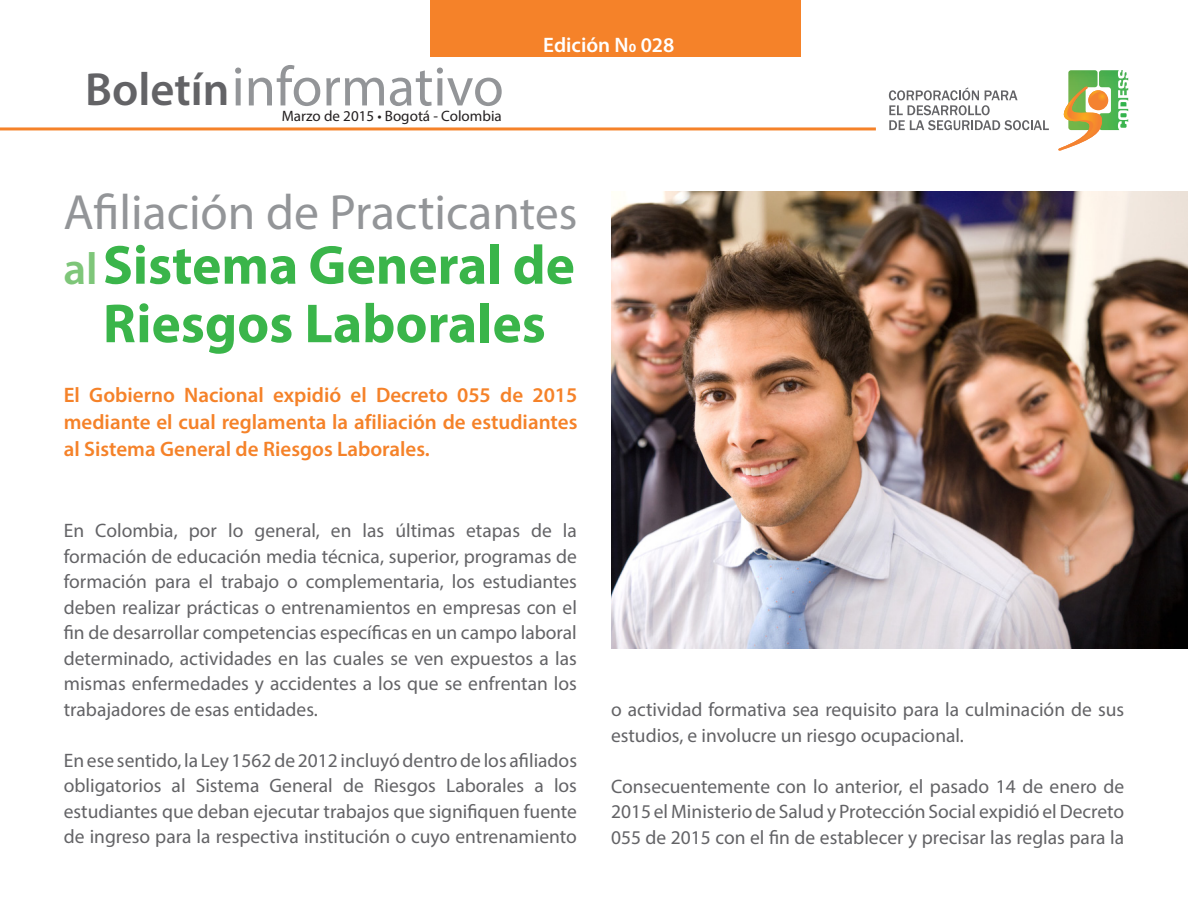
<style>
.page{position:relative;width:1188px;height:918px;background:#fff}
.page>*{position:absolute;margin:0;border:0;box-sizing:border-box;transform-origin:0 0}
.t1{font:56.25px "Myriad Pro";color:#939598}
.t2{font:700 55.35px/58.5px "Myriad Pro";color:#3ab54a}
.t3{font:49.65px "Myriad Pro";color:#939598}
.t4{font:600 46.65px "Myriad Pro";color:#636366}
.t5{font:600 45px "Myriad Pro";color:#7ec679}
.t6{font:600 21px/27px "Myriad Pro";color:#f58229;text-align:justify}
.t7{font:600 21px "Myriad Pro";color:#fff}
.t8{font:19.5px/25.5px "Myriad Pro";color:#636366;text-align:justify}
.t9{font:15px "Myriad Pro";color:#231f20}
.s1{font-size:47.1px}
</style>
<div class="page">
<div style="left:430px;top:0;width:371px;height:57px;background:#f58229"></div>
<svg style="left:1120px;top:102px;width:6px;height:4px"></svg>
<img style="left:1111px;top:70px;width:17px;height:17px">
<img style="left:1068px;top:70px;width:43px;height:60px">
<svg style="left:1120px;top:113px;width:7px;height:4px"></svg>
<svg style="left:889px;top:87px;width:217px;height:64px"></svg>
<hr style="left:0;top:127px;width:876px;height:3px;background:#f58229">
<img style="left:611px;top:191px;width:577px;height:457px">
<h3 class="t4" style="left:85px;top:60px;width:146px">Boletín</h3>
<h1 class="t1" style="left:232px;top:52px;width:274px">informativo</h1>
<p class="t9" style="left:282px;top:107px;width:222px">Marzo de 2015 • Bogotá - Colombia</p>
<p class="t7" style="left:543px;top:31px;width:133px">Edición N0 028</p>
<p class="t3" style="left:63px;top:181px;width:516px">Afiliación de Practican<span class="s1">tes</span></p>
<p class="t5" style="left:63px;top:241px;width:36px">al</p>
<p class="t2" style="left:103px;top:234px;width:474px">Sistema General de<br>Riesgos Laborales</p>
<p class="t6" style="left:64px;top:381px;width:515px">El Gobierno Nacional expidió el Decreto 055 de 2015 mediante el cual reglamenta la afiliación de estudiantes al Sistema General de Riesgos Laborales.</p>
<p class="t8" style="left:64px;top:518px;width:515px">En Colombia, por lo general, en las últimas etapas de la formación de educación media técnica, superior, programas de formación para el trabajo o complementaria, los estudiantes deben realizar prácticas o entrenamientos en empresas con el fin de desarrollar competencias específicas en un campo laboral determinado, actividades en las cuales se ven expuestos a las mismas enfermedades y accidentes a los que se enfrentan los trabajadores de esas entidades.</p>
<p class="t8" style="left:64px;top:747px;width:515px">En ese sentido, la Ley 1562 de 2012 incluyó dentro de los afiliados obligatorios al Sistema General de Riesgos Laborales a los estudiantes que deban ejecutar trabajos que signifiquen fuente de ingreso para la respectiva institución o cuyo entrenamiento</p>
<p class="t8" style="left:611px;top:697px;width:515px">o actividad formativa sea requisito para la culminación de sus estudios, e involucre un riesgo ocupacional.</p>
<p class="t8" style="left:611px;top:773px;width:515px">Consecuentemente con lo anterior, el pasado 14 de enero de 2015 el Ministerio de Salud y Protección Social expidió el Decreto 055 de 2015 con el fin de establecer y precisar las reglas para la</p>
</div>
